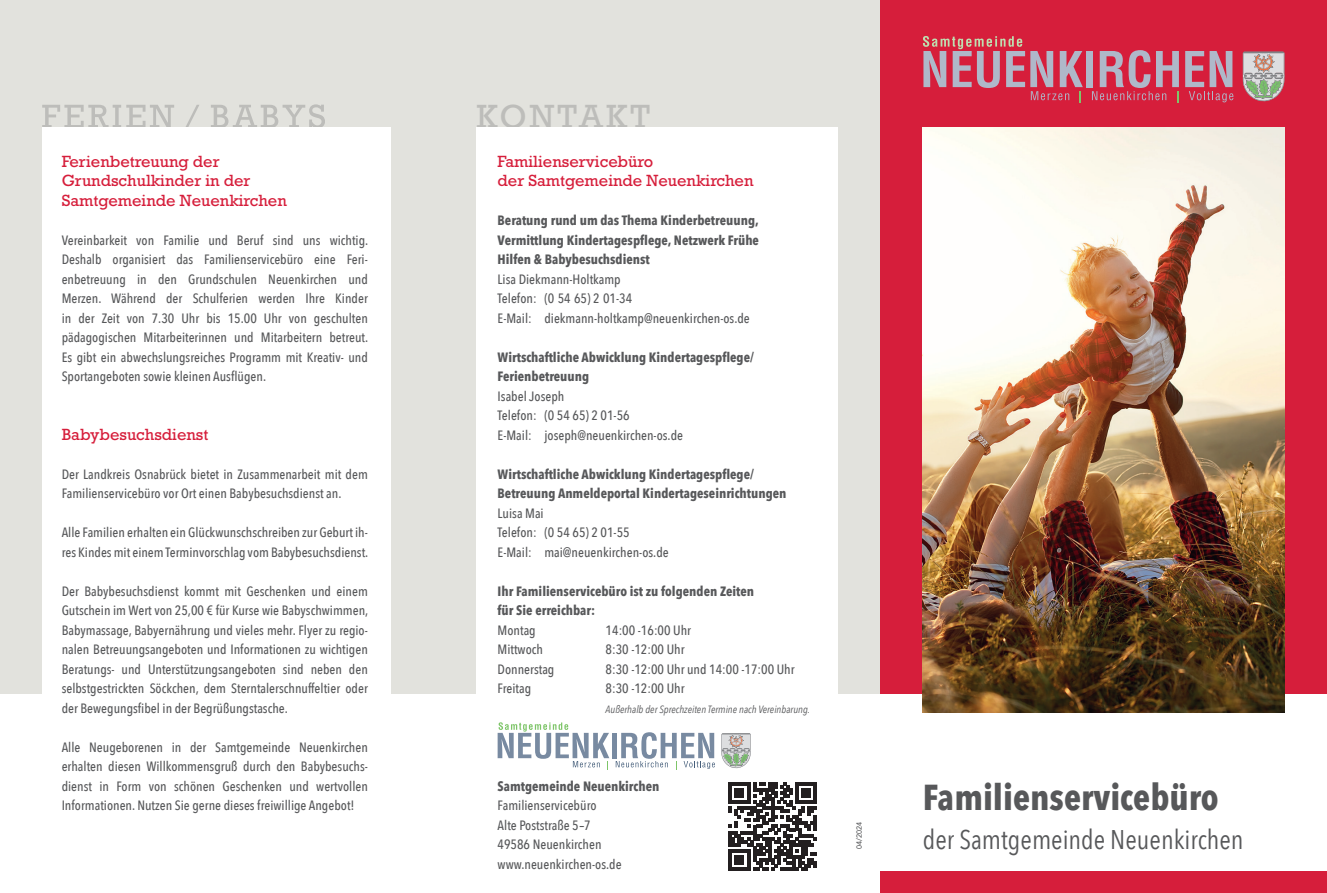
<style>
.page{position:relative;width:1327px;height:893px;background:#fff}
.page>*{position:absolute;margin:0;border:0;box-sizing:border-box;transform-origin:0 0}
.t1{font:700 36px "Avenir Next Condensed";color:#57585a}
.t2{font:34.05px "Rockwell";letter-spacing:.09em;color:#bdbdba}
.t3{font:27px "Avenir Next Condensed";color:#57585a}
.t4{font:16.5px/19.5px "Rockwell";color:#d61e3b}
.t5{font:500 13.5px/19.5px "Avenir Next Condensed";color:#57585a}
.t6{font:700 13.5px/19.5px "Avenir Next Condensed";color:#57585a}
.t7{font:italic 10.5px "Avenir Next Condensed";color:#57585a}
.t8{font:500 7.5px "Avenir";letter-spacing:-.005em;color:#57585a}
</style>
<div class="page">
<div style="left:434px;top:0;width:446px;height:693px;background:#e2e2dd"></div>
<div style="left:0;top:0;width:434px;height:693px;background:#e2e2dd"></div>
<div style="left:880px;top:0;width:447px;height:693px;background:#d61e3b"></div>
<img style="left:923px;top:128px;width:361px;height:585px">
<svg style="left:1242px;top:51px;width:42px;height:50px;background:#b9a8a1"></svg>
<div style="left:1086px;top:51px;width:7px;height:36px;background:#afb8c9"></div>
<svg style="left:923px;top:36px;width:160px;height:67px"></svg>
<svg style="left:1092px;top:50px;width:87px;height:53px"></svg>
<svg style="left:1185px;top:51px;width:48px;height:51px"></svg>
<div style="left:880px;top:872px;width:447px;height:21px;background:#d61e3b"></div>
<svg style="left:42px;top:104px;width:283px;height:24px"></svg>
<div style="left:43px;top:128px;width:348px;height:585px;background:#fff"></div>
<div style="left:476px;top:128px;width:362px;height:585px;background:#fff"></div>
<svg style="left:721px;top:733px;width:29px;height:35px"></svg>
<hr style="left:612px;top:733px;width:4px;height:25px;background:#788aa1">
<svg style="left:497px;top:722px;width:112px;height:47px"></svg>
<svg style="left:616px;top:732px;width:99px;height:37px"></svg>
<svg style="left:729px;top:783px;width:87px;height:87px"></svg>
<p class="t4" style="left:62px;top:151px;width:227px">Ferienbetreuung der<br>Grundschulkinder in der<br>Samtgemeinde Neuenkirchen</p>
<p class="t5" style="left:62px;top:230px;width:308px;text-align:justify">Vereinbarkeit von Familie und Beruf sind uns wichtig.<br>Deshalb organisiert das Familienservicebüro eine Feri&shy;enbetreuung in den Grundschulen Neuenkirchen und Merzen. Während der Schulferien werden Ihre Kinder in der Zeit von 7.30 Uhr bis 15.00 Uhr von geschulten pädagogischen Mitarbeiterinnen und Mitarbeitern betreut.<br>Es gibt ein abwechslungsreiches Programm mit Kreativ- und Sportangeboten sowie kleinen Ausflügen.</p>
<p class="t4" style="left:62px;top:424px;width:148px">Babybesuchsdienst</p>
<p class="t5" style="left:62px;top:464px;width:308px">Der Landkreis Osnabrück bietet in Zusammenarbeit mit dem<br>Familienservicebüro vor Ort einen Babybesuchsdienst an.</p>
<p class="t5" style="left:62px;top:523px;width:308px">Alle Familien erhalten ein Glückwunschschreiben zur Geburt ih&shy;res Kindes mit einem Terminvorschlag vom Babybesuchsdienst.</p>
<p class="t5" style="left:62px;top:581px;width:308px;text-align:justify">Der Babybesuchsdienst kommt mit Geschenken und einem Gutschein im Wert von 25,00 € für Kurse wie Babyschwimmen, Babymassage, Babyernährung und vieles mehr. Flyer zu regio&shy;nalen Betreuungsangeboten und Informationen zu wichtigen Beratungs- und Unterstützungsangeboten sind neben den selbstgestrickten Söckchen, dem Sterntalerschnuffeltier oder der Bewegungsfibel in der Begrüßungstasche.</p>
<p class="t5" style="left:62px;top:737px;width:308px;text-align:justify">Alle Neugeborenen in der Samtgemeinde Neuenkirchen erhalten diesen Willkommensgruß durch den Babybesuchs&shy;dienst in Form von schönen Geschenken und wertvollen Informationen. Nutzen Sie gerne dieses freiwillige Angebot!</p>
<h2 class="t2" style="left:476px;top:97px;width:175px">KONTAKT</h2>
<p class="t4" style="left:497px;top:151px;width:257px">Familienservicebüro<br>der Samtgemeinde Neuenkirchen</p>
<p class="t6" style="left:497px;top:210px;width:263px;text-align:justify">Beratung rund um das Thema Kinderbetreuung, Vermittlung Kindertagespflege, Netzwerk Frühe Hilfen &amp; Babybesuchsdienst</p>
<p class="t5" style="left:497px;top:269px;width:254px">Lisa Diekmann-Holtkamp<br>Telefon: (0 54 65) 2 01-34<br>E-Mail: diekmann-holtkamp@neuenkirchen-os.de</p>
<p class="t6" style="left:497px;top:347px;width:258px">Wirtschaftliche Abwicklung Kindertagespflege/<br>Ferienbetreuung</p>
<p class="t5" style="left:497px;top:386px;width:187px">Isabel Joseph<br>Telefon: (0 54 65) 2 01-56<br>E-Mail: joseph@neuenkirchen-os.de</p>
<p class="t6" style="left:497px;top:464px;width:290px">Wirtschaftliche Abwicklung Kindertagespflege/<br>Betreuung Anmeldeportal Kindertageseinrichtungen</p>
<p class="t5" style="left:497px;top:503px;width:173px">Luisa Mai<br>Telefon: (0 54 65) 2 01-55<br>E-Mail: mai@neuenkirchen-os.de</p>
<p class="t6" style="left:497px;top:581px;width:258px">Ihr Familienservicebüro ist zu folgenden Zeiten für Sie erreichbar:</p>
<p class="t5" style="left:497px;top:620px;width:40px">Montag</p>
<p class="t5" style="left:605px;top:620px;width:87px">14:00 -16:00 Uhr</p>
<p class="t5" style="left:497px;top:639px;width:47px">Mittwoch</p>
<p class="t5" style="left:605px;top:639px;width:80px">8:30 -12:00 Uhr</p>
<p class="t5" style="left:497px;top:659px;width:58px">Donnerstag</p>
<p class="t5" style="left:605px;top:659px;width:190px">8:30 -12:00 Uhr und 14:00 -17:00 Uhr</p>
<p class="t5" style="left:497px;top:678px;width:35px">Freitag</p>
<p class="t5" style="left:605px;top:678px;width:80px">8:30 -12:00 Uhr</p>
<p class="t7" style="left:605px;top:703px;width:206px">Außerhalb der Sprechzeiten Termine nach Vereinbarung.</p>
<p class="t6" style="left:497px;top:776px;width:163px">Samtgemeinde Neuenkirchen</p>
<p class="t5" style="left:497px;top:796px;width:125px">Familienservicebüro<br>Alte Poststraße 5–7<br>49586 Neuenkirchen www.neuenkirchen-os.de</p>
<p class="t8" style="left:853px;top:849px;width:28px;rotate:-90deg">04/2024</p>
<h1 class="t1" style="left:923px;top:775px;width:297px">Familienservicebüro</h1>
<h3 class="t3" style="left:923px;top:817px;width:322px">der Samtgemeinde Neuenkirchen</h3>
</div>
